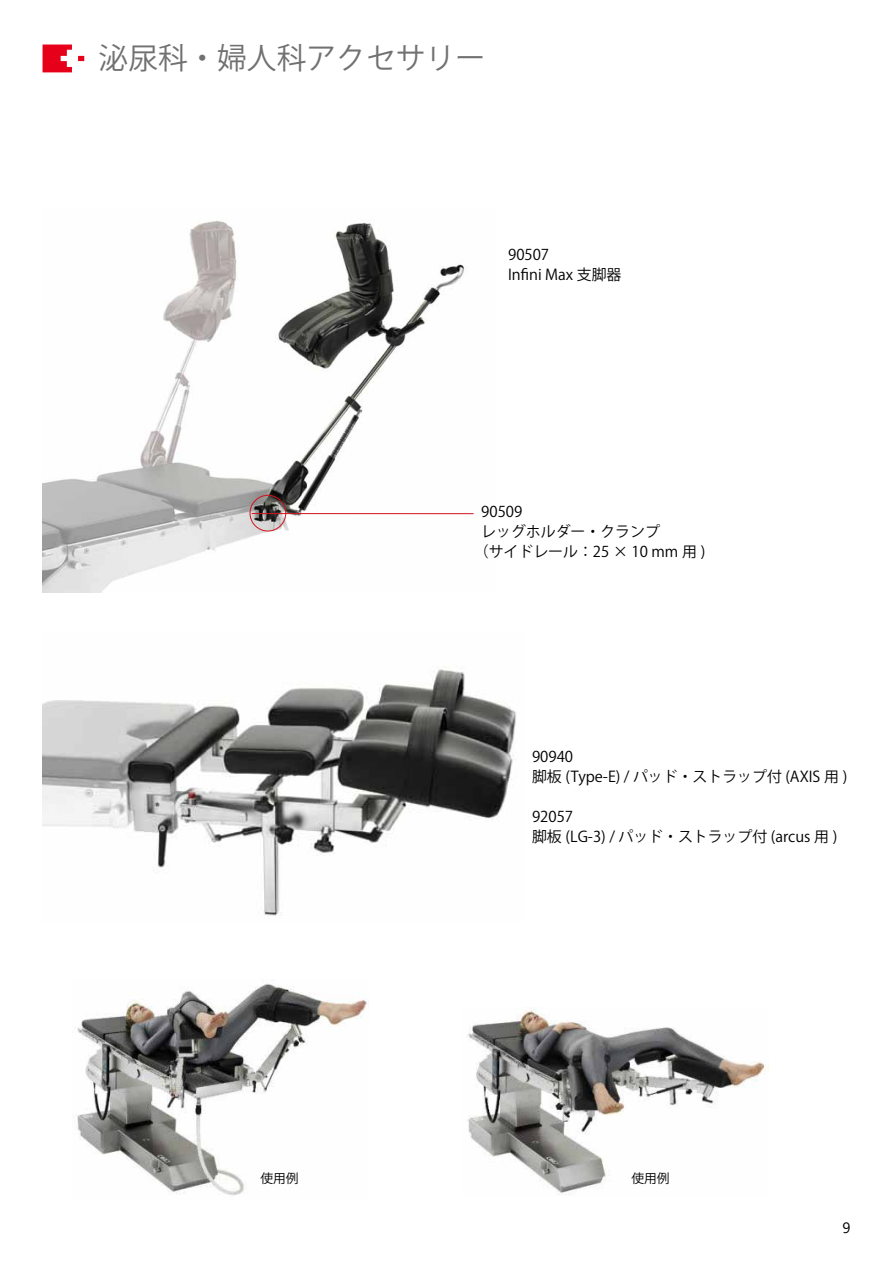
<style>
.page{position:relative;width:893px;height:1263px;background:#fff}
.page>*{position:absolute;margin:0;border:0;box-sizing:border-box;transform-origin:0 0}
.t1{font:29.7px "Koz Go Pro";color:#727171}
.t2{font:14.85px/20.2px "Koz Go Pro";color:#000}
.t3{font:14.85px "Segoe UI";color:#000}
.t4{font:12.75px "Koz Go Pro";color:#000}
</style>
<div class="page">
<img style="left:77px;top:983px;width:290px;height:213px">
<img style="left:467px;top:1007px;width:301px;height:187px">
<img style="left:43px;top:666px;width:473px;height:250px">
<img style="left:43px;top:220px;width:431px;height:372px">
<svg style="left:78px;top:56px;width:6px;height:5px"></svg>
<svg style="left:43px;top:45px;width:29px;height:27px"></svg>
<div style="left:250px;top:495px;width:36px;height:36px;border:1px solid #d0121b;border-radius:50%"></div>
<hr style="left:252px;top:513px;width:222px;height:1px;background:#d0121b">
<h1 class="t1" style="left:99px;top:39px;width:388px">泌尿科 ・婦人科アクセサリー</h1>
<p class="t2" style="left:508px;top:244px;width:115px">90507<br>Infini Max 支脚器</p>
<p class="t2" style="left:481px;top:502px;width:43px">90509</p>
<p class="t2" style="left:481px;top:522px;width:180px">レッグホルダー・クランプ</p>
<p class="t2" style="left:474px;top:542px;width:233px">（サイドレール：25 × 10 mm 用 )</p>
<p class="t2" style="left:532px;top:747px;width:317px">90940<br>脚板 (Type-E) / パッド・ストラップ付 (AXIS 用 )</p>
<p class="t2" style="left:532px;top:807px;width:307px">92057<br>脚板 (LG-3) / パッド・ストラップ付 (arcus 用 )</p>
<p class="t4" style="left:260px;top:1170px;width:40px">使用例</p>
<p class="t4" style="left:631px;top:1170px;width:40px">使用例</p>
<p class="t3" style="left:842px;top:1214px;width:10px">9</p>
</div>
